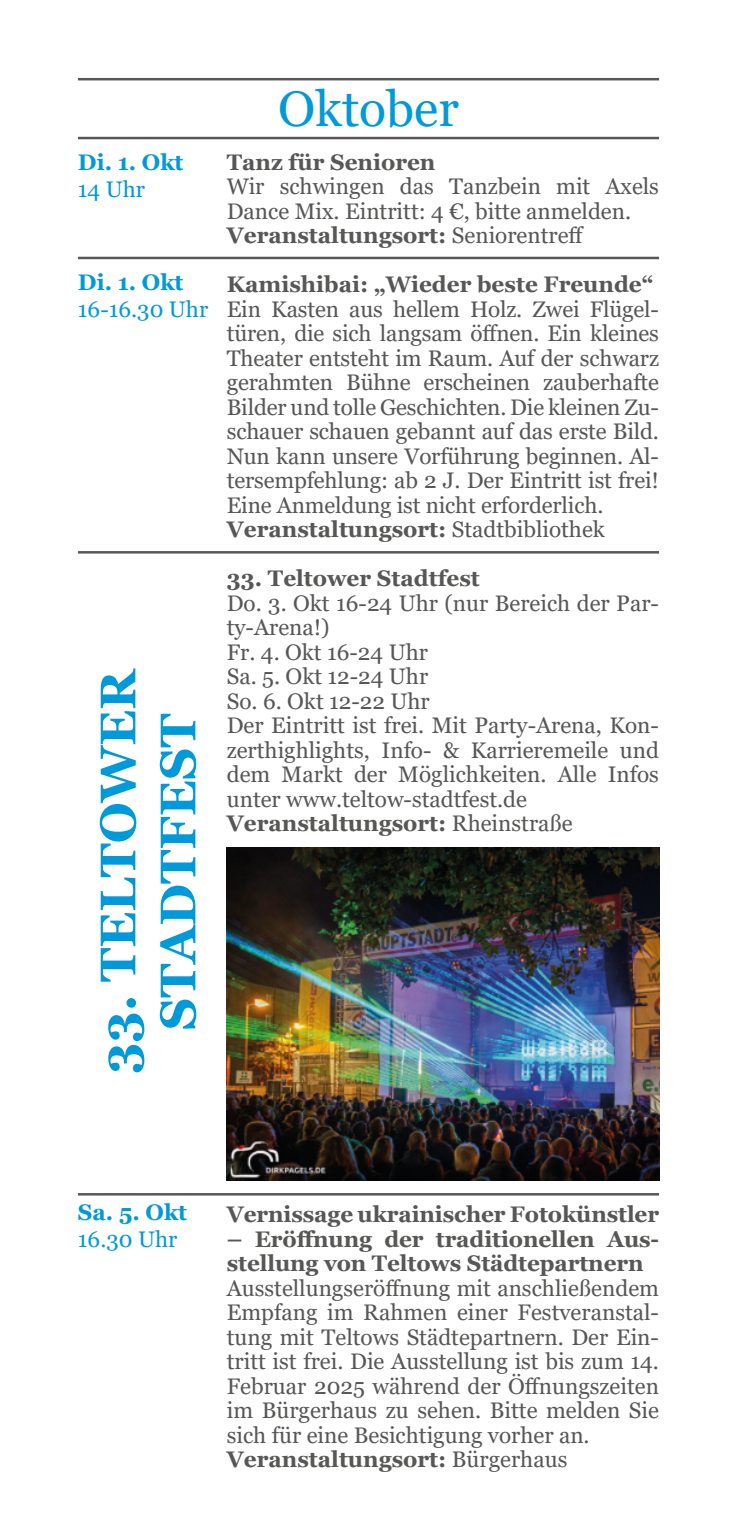
<style>
.page{position:relative;width:737px;height:1531px;background:#fff}
.page>*{position:absolute;margin:0;border:0;box-sizing:border-box;transform-origin:0 0}
.t1{font:700 50px/60px "Georgia";color:#009ada;text-align:center}
.t2{font:50px "Georgia";color:#009ada}
.t3{font:22.5px/24.5px "Georgia";color:#575756}
.t4{font:700 22.5px/24.5px "Georgia";letter-spacing:-.005em;color:#575756}
.t5{font:700 22.5px "Georgia";color:#009ada}
.t6{font:22.5px "Georgia";color:#009ada}
.s1{font-weight:700}
</style>
<div class="page">
<hr style="left:78px;top:137px;width:581px;height:2px;background:#575756">
<hr style="left:78px;top:78px;width:581px;height:2px;background:#575756">
<hr style="left:78px;top:257px;width:581px;height:2px;background:#575756">
<img style="left:227px;top:847px;width:432px;height:333px">
<hr style="left:78px;top:551px;width:581px;height:2px;background:#575756">
<hr style="left:78px;top:1193px;width:581px;height:2px;background:#575756">
<p class="t5" style="left:78px;top:153px;width:107px">Di. 1. Okt</p>
<p class="t6" style="left:78px;top:177px;width:69px">14 Uhr</p>
<p class="t5" style="left:78px;top:273px;width:107px">Di. 1. Okt</p>
<p class="t6" style="left:78px;top:296px;width:132px">16-16.30 Uhr</p>
<h1 class="t1" style="left:92px;top:1073px;width:407px;rotate:-90deg">33. TELTOWER<br>STADTFEST</h1>
<h1 class="t2" style="left:278px;top:81px;width:182px">Oktober</h1>
<p class="t4" style="left:227px;top:151px;width:210px">Tanz für Senioren</p>
<p class="t3" style="left:227px;top:174px;width:434px">Wir schwingen das Tanzbein mit Axels<br>Dance Mix. Eintritt: 4 €, bitte anmelden.<br><span class="s1">Veranstaltungsort:</span> Seniorentre昀昀</p>
<p class="t4" style="left:227px;top:274px;width:428px">Kamishibai: „Wieder beste Freunde“</p>
<p class="t3" style="left:227px;top:297px;width:434px">Ein Kasten aus hellem Holz. Zwei Flügel&shy;türen, die sich langsam ö昀昀nen. Ein kleines Theater entsteht im Raum. Auf der schwarz gerahmten Bühne erscheinen zauberhafte Bilder und tolle Geschichten. Die kleinen Zu&shy;schauer schauen gebannt auf das erste Bild.<br>Nun kann unsere Vorführung beginnen. Al&shy;tersempfehlung: ab 2 J. Der Eintritt ist frei!<br>Eine Anmeldung ist nicht erforderlich.<br><span class="s1">Veranstaltungsort:</span> Stadtbibliothek</p>
<p class="t4" style="left:227px;top:568px;width:255px">33. Teltower Stadtfest</p>
<p class="t3" style="left:227px;top:591px;width:434px">Do. 3. Okt 16-24 Uhr (nur Bereich der Par&shy;ty-Arena!)<br>Fr. 4. Okt 16-24 Uhr<br>Sa. 5. Okt 12-24 Uhr<br>So. 6. Okt 12-22 Uhr<br>Der Eintritt ist frei. Mit Party-Arena, Kon&shy;zerthighlights, Info- &amp; Karrieremeile und dem Markt der Möglichkeiten. Alle Infos unter www.teltow-stadtfest.de<br><span class="s1">Veranstaltungsort:</span> Rheinstraße</p>
<p class="t5" style="left:78px;top:1203px;width:111px">Sa. 5. Okt</p>
<p class="t6" style="left:78px;top:1227px;width:101px">16.30 Uhr</p>
<p class="t4" style="left:227px;top:1203px;width:434px">Vernissage ukrainischer Fotokünstler</p>
<p class="t4" style="left:227px;top:1226px;width:434px">– Erö昀昀nung der traditionellen Aus&shy;stellung von Teltows Städtepartnern</p>
<p class="t3" style="left:227px;top:1276px;width:434px">Ausstellungserö昀昀nung mit anschließendem Empfang im Rahmen einer Festveranstal&shy;tung mit Teltows Städtepartnern. Der Ein&shy;tritt ist frei. Die Ausstellung ist bis zum 14.<br>Februar 2025 während der Ö昀昀nungszeiten im Bürgerhaus zu sehen. Bitte melden Sie sich für eine Besichtigung vorher an.<br><span class="s1">Veranstaltungsort:</span> Bürgerhaus</p>
</div>
